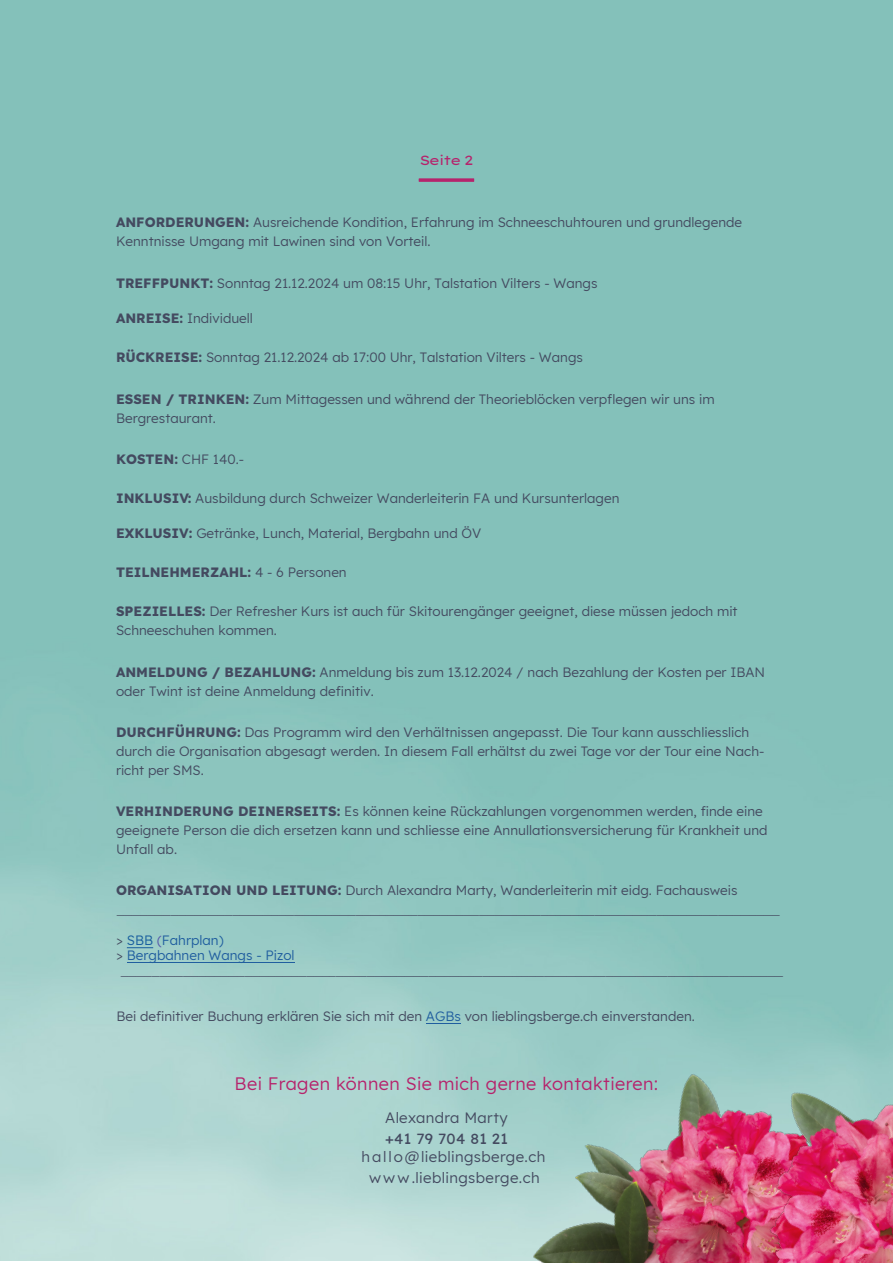
<style>
.page{position:relative;width:893px;height:1263px;background:#fff}
.page>*{position:absolute;margin:0;border:0;box-sizing:border-box;transform-origin:0 0}
.t1{font:18px "Lexend";letter-spacing:.025em;color:#b6236c}
.t2{font:15px/21px "Lexend";letter-spacing:.025em;color:#444a60;text-align:center}
.t3{font:500 15px "Lexend";letter-spacing:.025em;color:#444a60}
.t4{font:13.5px/18.9px "Lexend";color:#444a60}
.t5{font:300 13.5px/15px "Lexend";color:#444a60}
.t6{font:700 13.5px "Lexend";color:#444a60}
.t7{font:13.5px "Lexend Mega";letter-spacing:-.1em;color:#b6236c}
.s1{font-weight:700}
.s2{font-weight:400}
.s3{font-weight:400;color:#175d9e}
.s4{font-weight:400;color:#55a}
.s5{font-weight:400;color:#205e9f}
.s6{color:#205e9f}
</style>
<div class="page">
<img style="left:0;top:0;width:893px;height:1260px">
<img style="left:419px;top:1067px;width:264px;height:196px">
<img style="left:683px;top:895px;width:210px;height:368px">
<hr style="left:419px;top:179px;width:55px;height:3px;background:#b6236c">
<hr style="left:127px;top:962px;width:168px;height:1px;background:#205e9f">
<svg style="left:127px;top:947px;width:26px;height:1px"></svg>
<hr style="left:426px;top:1023px;width:34px;height:1px;background:#205e9f">
<p class="t7" style="left:419px;top:153px;width:55px">Seite 2</p>
<p class="t4" style="left:116px;top:212px;width:628px"><span class="s1">ANFORDERUNGEN:</span> Ausreichende Kondition, Erfahrung im Schneeschuhtouren und grundlegende<br>Kenntnisse Umgang mit Lawinen sind von Vorteil.</p>
<p class="t4" style="left:116px;top:273px;width:483px"><span class="s1">TREFFPUNKT:</span> Sonntag 21.12.2024 um 08:15 Uhr, Talstation Vilters - Wangs</p>
<p class="t4" style="left:116px;top:308px;width:138px"><span class="s1">ANREISE:</span> Individuell</p>
<p class="t4" style="left:116px;top:347px;width:468px"><span class="s1">RÜCKREISE:</span> Sonntag 21.12.2024 ab 17:00 Uhr, Talstation Vilters - Wangs</p>
<p class="t4" style="left:116px;top:389px;width:600px"><span class="s1">ESSEN / TRINKEN:</span> Zum Mittagessen und während der Theorieblöcken verpflegen wir uns im<br>Bergrestaurant.</p>
<p class="t4" style="left:116px;top:449px;width:130px"><span class="s1">KOSTEN:</span> CHF 140.-</p>
<p class="t4" style="left:116px;top:488px;width:505px"><span class="s1">INKLUSIV:</span> Ausbildung durch Schweizer Wanderleiterin FA und Kursunterlagen</p>
<p class="t4" style="left:116px;top:523px;width:367px"><span class="s1">EXKLUSIV:</span> Getränke, Lunch, Material, Bergbahn und ÖV</p>
<p class="t6" style="left:116px;top:561px;width:232px">TEILNEHMERZAHL: <span class="s2">4 - 6 Personen</span></p>
<p class="t4" style="left:116px;top:601px;width:623px"><span class="s1">SPEZIELLES:</span> Der Refresher Kurs ist auch für Skitourengänger geeignet, diese müssen jedoch mit<br>Schneeschuhen kommen.</p>
<p class="t4" style="left:116px;top:661px;width:651px"><span class="s1">ANMELDUNG / BEZAHLUNG:</span> Anmeldung bis zum 13.12.2024 / nach Bezahlung der Kosten per IBAN oder Twint ist deine Anmeldung definitiv.</p>
<p class="t4" style="left:116px;top:722px;width:650px"><span class="s1">DURCHFÜHRUNG:</span> Das Programm wird den Verhältnissen angepasst. Die Tour kann ausschliesslich durch die Organisation abgesagt werden. In diesem Fall erhältst du zwei Tage vor der Tour eine Nach&shy;richt per SMS.</p>
<p class="t4" style="left:116px;top:801px;width:653px"><span class="s1">VERHINDERUNG DEINERSEITS:</span> Es können keine Rückzahlungen vorgenommen werden, finde eine geeignete Person die dich ersetzen kann und schliesse eine Annullationsversicherung für Krankheit und<br>Unfall ab.</p>
<p class="t5" style="left:116px;top:880px;width:666px;line-height:18.9px"><span class="s1">ORGANISATION UND LEITUNG:</span> <span class="s2">Durch Alexandra Marty, Wanderleiterin mit eidg. Fachausweis </span>______________________________________________________________________________________</p>
<p class="t5" style="left:116px;top:932px;width:669px"><span class="s2">&gt;</span> <span class="s3">SBB</span> <span class="s4">(</span><span class="s5">Fahrplan)<br></span><span class="s2">&gt;</span> <span class="s5">Bergbahnen Wangs - Pizol </span>______________________________________________________________________________________</p>
<p class="t4" style="left:116px;top:1006px;width:580px">Bei definitiver Buchung erklären Sie sich mit den <span class="s6">AGBs</span> von lieblingsberge.ch einverstanden.</p>
<h1 class="t1" style="left:235px;top:1071px;width:425px">Bei Fragen können Sie mich gerne kontaktieren:</h1>
<p class="t2" style="left:385px;top:1106px;width:124px">Alexandra Marty</p>
<p class="t3" style="left:385px;top:1128px;width:124px">+41 79 704 81 21</p>
<p class="t2" style="left:361px;top:1145px;width:185px">hallo@lieblingsberge.ch www.lieblingsberge.ch</p>
</div>
